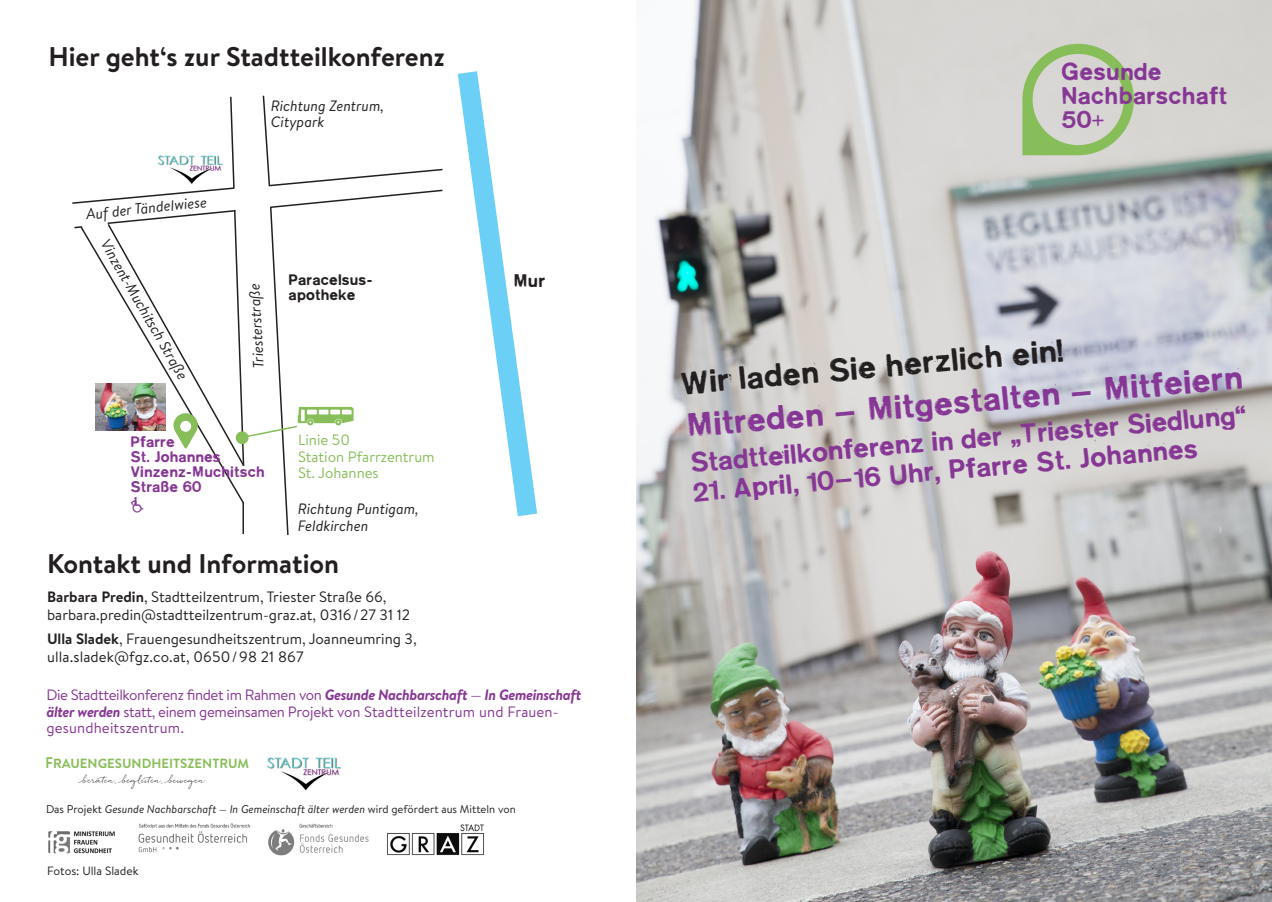
<style>
.page{position:relative;width:1272px;height:902px;background:#fff}
.page>*{position:absolute;margin:0;border:0;box-sizing:border-box;transform-origin:0 0}
.t1{font:33px "Pi S Neo Print M319 clean";color:#863694}
.t2{font:31.5px "Pi S Neo Print M319 clean";color:#231f20}
.t3{font:27px "Pi S Neo Print M319 clean";color:#863694}
.t4{font:700 27px "Brandon Text";color:#231f20}
.t5{font:23.85px "Pi S Neo Print M319 clean";color:#863694}
.t6{font:18px "Pi S Neo Print M319 clean";color:#231f20}
.t7{font:15px/18px "Brandon Text";color:#231f20}
.t8{font:15px/16.5px "Brandon Text";letter-spacing:-.025em;color:#863694}
.t9{font:italic 15px "Brandon Text";color:#231f20}
.t10{font:15px "Pi S Neo Print M319 clean";color:#863694}
.t11{font:15px/16.5px "Brandon Text";color:#88be59}
.t12{font:15px/15px "Pi S Neo Print M319 clean";color:#231f20}
.t13{font:700 13.35px "Brandon Text";color:#88be59}
.t14{font:12px "Brandon Text";color:#231f20}
.t15{font:italic 11.25px "Brandon Text";color:#231f20}
.t16{font:8.85px "Quickpen";color:#231f20}
.s1{font-weight:700}
.s2{font-weight:700;font-style:italic}
.s3{font-size:15.45px}
.s4{font-style:normal}
</style>
<div class="page">
<img style="left:636px;top:0;width:635px;height:901px">
<img style="left:267px;top:757px;width:74px;height:34px">
<svg style="left:1022px;top:44px;width:111px;height:111px;background:#beceac"></svg>
<img style="left:48px;top:823px;width:321px;height:33px">
<img style="left:387px;top:824px;width:97px;height:32px">
<svg style="left:457px;top:71px;width:81px;height:446px"></svg>
<svg style="left:72px;top:95px;width:371px;height:440px"></svg>
<p class="t4" style="left:49px;top:38px;width:398px">Hier geht‘s zur Stadtteilkonferenz</p>
<p class="t9" style="left:85px;top:204px;width:123px;rotate:-6deg">Auf der Tändelwiese</p>
<p class="t9" style="left:113px;top:235px;width:160px;rotate:60deg">Vinzent-Muchitsch Straße</p>
<p class="t9" style="left:271px;top:95px;width:115px">Richtung Zentrum,</p>
<p class="t9" style="left:271px;top:112px;width:55px">Citypark</p>
<p class="t9" style="left:248px;top:368px;width:86px;rotate:-93deg">Triesterstraße</p>
<p class="t12" style="left:289px;top:272px;width:86px">Paracelsus&shy;apotheke</p>
<p class="t10" style="left:130px;top:431px;width:46px">Pfarre</p>
<p class="t10" style="left:130px;top:446px;width:92px">St. Johannes</p>
<p class="t10" style="left:130px;top:461px;width:136px">Vinzenz-Muchitsch</p>
<p class="t10" style="left:130px;top:476px;width:72px">Straße 60</p>
<p class="t11" style="left:298px;top:431px;width:53px">Linie 50</p>
<p class="t11" style="left:298px;top:447px;width:138px">Station Pfarrzentrum<br>St. Johannes</p>
<p class="t9" style="left:298px;top:498px;width:123px">Richtung Puntigam,</p>
<p class="t9" style="left:298px;top:515px;width:72px">Feldkirchen</p>
<p class="t4" style="left:47px;top:544px;width:294px">Kontakt und Information</p>
<p class="t7" style="left:47px;top:587px;width:364px"><span class="s1">Barbara Predin</span>, Stadtteilzentrum, Triester Straße 66, barbara.predin@stadtteilzentrum-graz.at, 0316/27 31 12</p>
<p class="t7" style="left:47px;top:629px;width:371px"><span class="s1">Ulla Sladek</span>, Frauengesundheitszentrum, Joanneumring 3, ulla.sladek@fgz.co.at, 0650/98 21 867</p>
<p class="t6" style="left:513px;top:268px;width:34px">Mur</p>
<p class="t8" style="left:46px;top:686px;width:536px">Die Stadtteilkonferenz findet im Rahmen von <span class="s2">Gesunde Nachbarschaft</span> — <span class="s2">In Gemeinschaft älter werden</span> statt, einem gemeinsamen Projekt von Stadtteilzentrum und Frauen&shy;gesundheitszentrum.</p>
<p class="t13" style="left:46px;top:753px;width:205px"><span class="s3">F</span>RAUENGESUNDHEITSZENTRUM</p>
<p class="t16" style="left:82px;top:774px;width:125px">beraten, begleiten, bewegen</p>
<p class="t15" style="left:46px;top:801px;width:471px"><span class="s4">Das Projekt</span> Gesunde Nachbarschaft — In Gemeinschaft älter werden <span class="s4">wird gefördert aus Mitteln von</span></p>
<p class="t14" style="left:47px;top:863px;width:93px">Fotos: Ulla Sladek</p>
<p class="t5" style="left:1061px;top:55px;width:102px">Gesunde</p>
<p class="t5" style="left:1061px;top:79px;width:168px">Nachbarschaft</p>
<p class="t5" style="left:1061px;top:102px;width:45px">50+</p>
<p class="t2" style="left:678px;top:361px;width:385px;rotate:-5deg">Wir laden Sie herzlich ein!</p>
<p class="t1" style="left:685px;top:402px;width:559px;rotate:-5deg">Mitreden — Mitgestalten — Mitfeiern</p>
<p class="t3" style="left:688px;top:444px;width:559px;rotate:-5deg">Stadtteilkonferenz in der „Triester Siedlung“</p>
<p class="t3" style="left:691px;top:473px;width:508px;rotate:-5deg">21. April, 10—16 Uhr, Pfarre St. Johannes</p>
</div>
